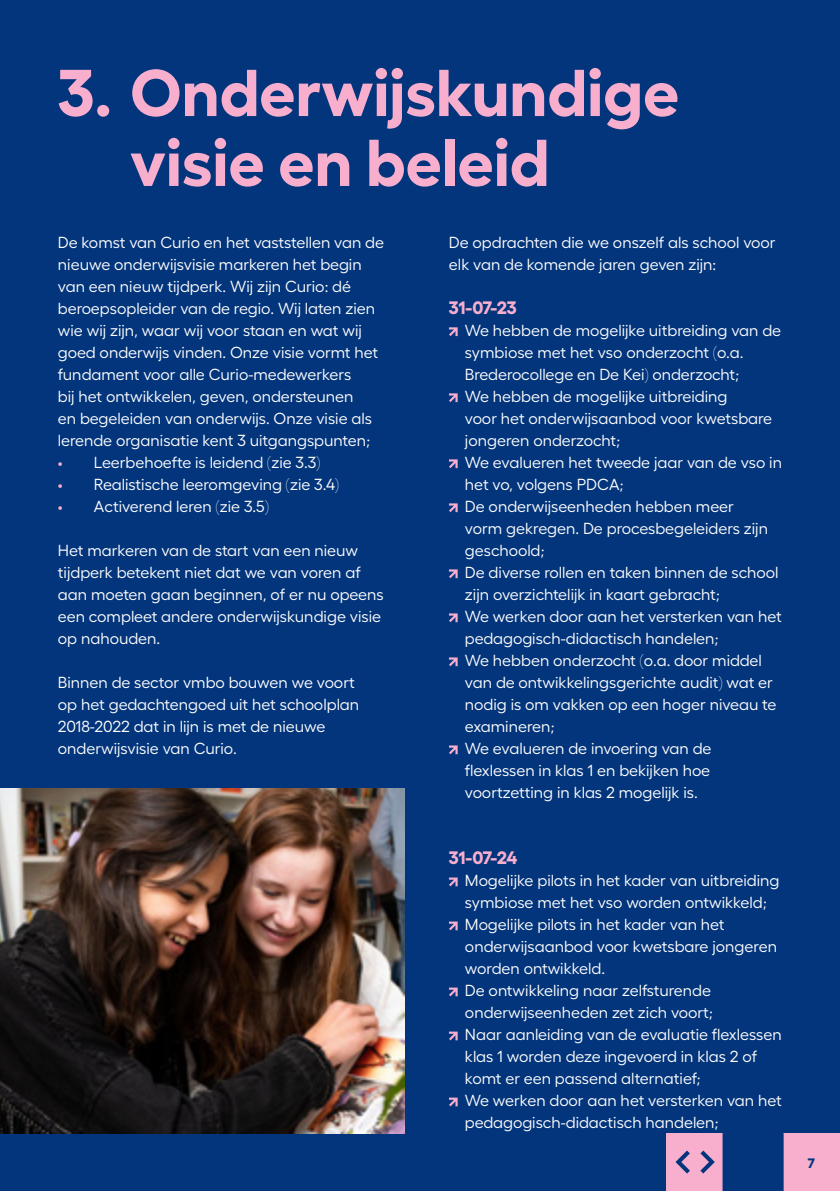
<style>
.page{position:relative;width:840px;height:1191px;background:#fff}
.page>*{position:absolute;margin:0;border:0;box-sizing:border-box;transform-origin:0 0}
.t1{font:700 66px/69.8px "Fellix";color:#f8aecd}
.t2{font:700 18px "Fellix";letter-spacing:-.025em;color:#f8aecd}
.t3{font:16px/22px "Fellix";color:#fff}
.t4{font:700 13.6px "Fellix";color:#03357c}
.s1{color:#f8aecd}
</style>
<div class="page">
<div style="left:0;top:0;width:839px;height:1191px;background:#03357c"></div>
<svg style="left:449px;top:327px;width:8px;height:9px"></svg>
<svg style="left:449px;top:393px;width:8px;height:9px"></svg>
<svg style="left:449px;top:459px;width:8px;height:9px"></svg>
<svg style="left:449px;top:503px;width:8px;height:9px"></svg>
<svg style="left:449px;top:569px;width:8px;height:9px"></svg>
<svg style="left:449px;top:613px;width:8px;height:9px"></svg>
<svg style="left:449px;top:657px;width:8px;height:9px"></svg>
<svg style="left:449px;top:745px;width:8px;height:9px"></svg>
<svg style="left:449px;top:877px;width:8px;height:9px"></svg>
<svg style="left:449px;top:921px;width:8px;height:9px"></svg>
<svg style="left:449px;top:987px;width:8px;height:9px"></svg>
<svg style="left:449px;top:1031px;width:8px;height:9px"></svg>
<svg style="left:449px;top:1097px;width:8px;height:9px"></svg>
<img style="left:0;top:788px;width:404px;height:345px">
<div style="left:781px;top:1133px;width:58px;height:58px;background:#f8aecd"></div>
<div style="left:665px;top:1133px;width:58px;height:58px;background:#f8aecd"></div>
<hr style="left:780px;top:1133px;width:3px;height:58px;background:#03357c">
<svg style="left:700px;top:1150px;width:14px;height:23px"></svg>
<svg style="left:675px;top:1150px;width:14px;height:23px"></svg>
<hr style="left:722px;top:1133px;width:3px;height:58px;background:#03357c">
<h1 class="t1" style="left:130px;top:51px;width:550px;text-indent:-72px">3. Onderwijskundige visie en beleid</h1>
<p class="t3" style="left:58px;top:230px;width:327px">De komst van Curio en het vaststellen van de nieuwe onderwijsvisie markeren het begin van een nieuw tijdperk. Wij zijn Curio: dé beroepsopleider van de regio. Wij laten zien wie wij zijn, waar wij voor staan en wat wij goed onderwijs vinden. Onze visie vormt het fundament voor alle Curio-medewerkers<br>bij het ontwikkelen, geven, ondersteunen<br>en begeleiden van onderwijs. Onze visie als lerende organisatie kent 3 uitgangspunten;</p>
<p class="t3" style="left:58px;top:450px;width:263px"><span class="s1">•</span> Leerbehoefte is leidend (zie 3.3)</p>
<p class="t3" style="left:58px;top:472px;width:282px"><span class="s1">•</span> Realistische leeromgeving (zie 3.4)</p>
<p class="t3" style="left:58px;top:494px;width:212px"><span class="s1">•</span> Activerend leren (zie 3.5)</p>
<p class="t3" style="left:58px;top:538px;width:327px">Het markeren van de start van een nieuw tijdperk betekent niet dat we van voren af aan moeten gaan beginnen, of er nu opeens een compleet andere onderwijskundige visie op nahouden.</p>
<p class="t3" style="left:58px;top:670px;width:303px">Binnen de sector vmbo bouwen we voort op het gedachtengoed uit het schoolplan 2018-2022 dat in lijn is met de nieuwe onderwijsvisie van Curio.</p>
<p class="t3" style="left:448px;top:230px;width:328px">De opdrachten die we onszelf als school voor elk van de komende jaren geven zijn:</p>
<p class="t2" style="left:448px;top:293px;width:69px">31-07-23</p>
<p class="t3" style="left:464px;top:318px;width:318px">We hebben de mogelijke uitbreiding van de symbiose met het vso onderzocht (o.a.<br>Brederocollege en De Kei) onderzocht;<br>We hebben de mogelijke uitbreiding<br>voor het onderwijsaanbod voor kwetsbare jongeren onderzocht;<br>We evalueren het tweede jaar van de vso in het vo, volgens PDCA;<br>De onderwijseenheden hebben meer<br>vorm gekregen. De procesbegeleiders zijn geschoold;<br>De diverse rollen en taken binnen de school zijn overzichtelijk in kaart gebracht;<br>We werken door aan het versterken van het pedagogisch-didactisch handelen;<br>We hebben onderzocht (o.a. door middel van de ontwikkelingsgerichte audit) wat er nodig is om vakken op een hoger niveau te examineren;<br>We evalueren de invoering van de flexlessen in klas 1 en bekijken hoe voortzetting in klas 2 mogelijk is.</p>
<p class="t2" style="left:448px;top:843px;width:70px">31-07-24</p>
<p class="t3" style="left:464px;top:868px;width:318px">Mogelijke pilots in het kader van uitbreiding symbiose met het vso worden ontwikkeld; Mogelijke pilots in het kader van het onderwijsaanbod voor kwetsbare jongeren worden ontwikkeld.<br>De ontwikkeling naar zelfsturende onderwijseenheden zet zich voort;<br>Naar aanleiding van de evaluatie flexlessen klas 1 worden deze ingevoerd in klas 2 of komt er een passend alternatief;<br>We werken door aan het versterken van het pedagogisch-didactisch handelen;</p>
<p class="t4" style="left:807px;top:1152px;width:9px">7</p>
</div>
